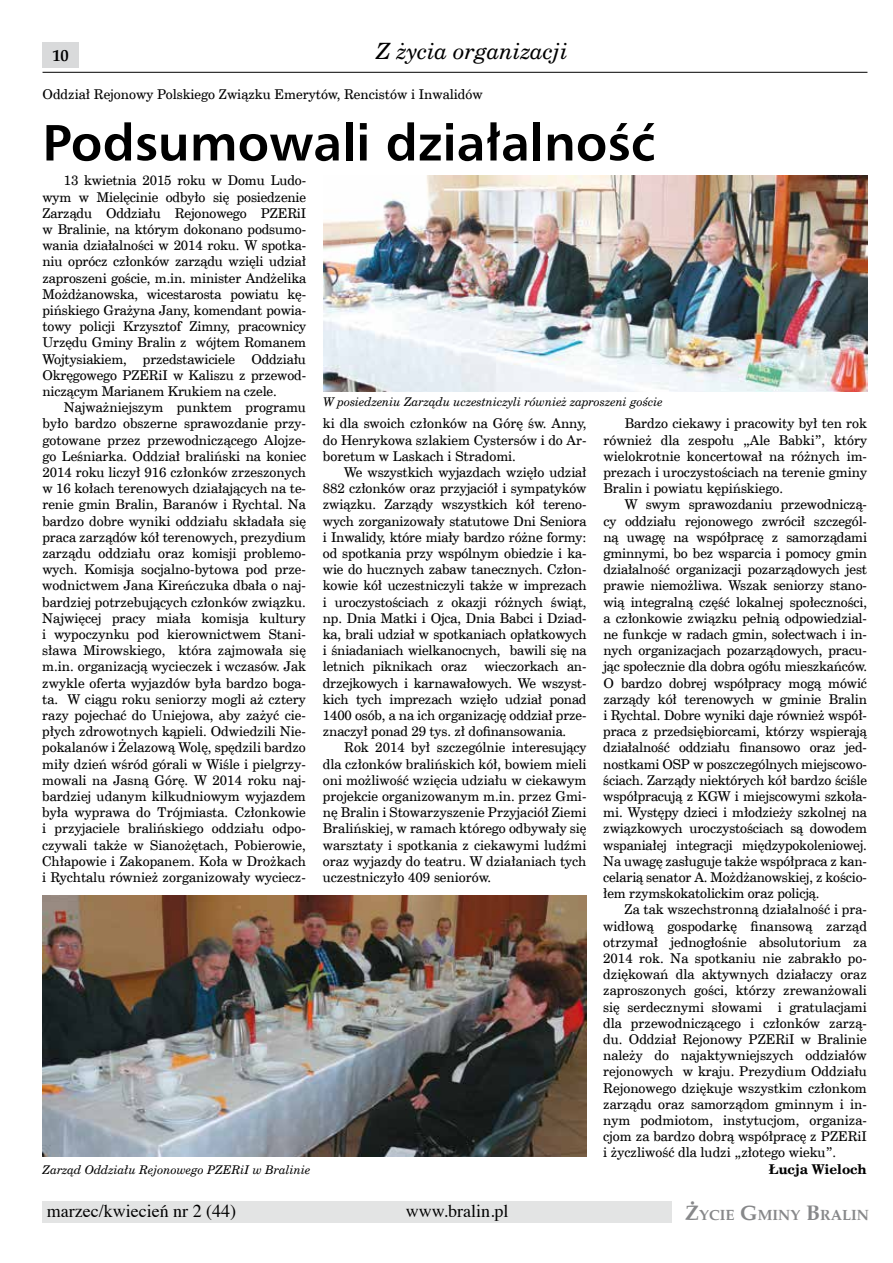
<style>
.page{position:relative;width:893px;height:1263px;background:#fff}
.page>*{position:absolute;margin:0;border:0;box-sizing:border-box;transform-origin:0 0}
.t1{font:700 51px "Humnst 777 EU";color:#000}
.t2{font:italic 22.5px "Cent Schbook EU";color:#000}
.t3{font:18px "Times";color:#000}
.t4{font:700 16.5px "Palm Springs";color:#000}
.t5{font:700 14.7px "Palm Springs";color:#87888a}
.t6{font:13.5px/16.2px "Cent Schbook EU";color:#000;text-align:justify}
.t7{font:700 13.5px "Cent Schbook EU";color:#000}
.t8{font:italic 12px "Cent Schbook EU";color:#000}
.s1{font-size:21px}
</style>
<div class="page">
<div style="left:43px;top:1201px;width:629px;height:21px;background:#e3e4e4"></div>
<div style="left:43px;top:43px;width:36px;height:25px;background:#d9dadb"></div>
<hr style="left:43px;top:72px;width:824px;height:1px;background:#000">
<img style="left:323px;top:175px;width:544px;height:216px">
<img style="left:43px;top:895px;width:544px;height:262px">
<p class="t4" style="left:52px;top:46px;width:18px">10</p>
<h2 class="t2" style="left:376px;top:37px;width:193px">Z życia organizacji</h2>
<p class="t6" style="left:43px;top:87px;width:442px">Oddział Rejonowy Polskiego Związku Emerytów, Rencistów i Inwalidów</p>
<h1 class="t1" style="left:43px;top:111px;width:615px">Podsumowali działalność</h1>
<p class="t6" style="left:42px;top:173px;width:265px;text-indent:21px">13 kwietnia 2015 roku w Domu Ludo&shy;wym w Mielęcinie odbyło się posiedzenie Zarządu Oddziału Rejonowego PZERiI w Bralinie, na którym dokonano podsumo&shy;wania działalności w 2014 roku. W spotka&shy;niu oprócz członków zarządu wzięli udział zaproszeni goście, m.in. minister Andżelika Możdżanowska, wicestarosta powiatu kę&shy;pińskiego Grażyna Jany, komendant powia&shy;towy policji Krzysztof Zimny, pracownicy Urzędu Gminy Bralin z wójtem Romanem Wojtysiakiem, przedstawiciele Oddziału Okręgowego PZERiI w Kaliszu z przewod&shy;niczącym Marianem Krukiem na czele.</p>
<p class="t6" style="left:42px;top:400px;width:265px;text-indent:21px">Najważniejszym punktem programu było bardzo obszerne sprawozdanie przy&shy;gotowane przez przewodniczącego Alojze&shy;go Leśniarka. Oddział braliński na koniec 2014 roku liczył 916 członków zrzeszonych w 16 kołach terenowych działających na te&shy;renie gmin Bralin, Baranów i Rychtal. Na bardzo dobre wyniki oddziału składała się praca zarządów kół terenowych, prezydium zarządu oddziału oraz komisji problemo&shy;wych. Komisja socjalno-bytowa pod prze&shy;wodnictwem Jana Kireńczuka dbała o naj&shy;bardziej potrzebujących członków związku.<br>Najwięcej pracy miała komisja kultury i wypoczynku pod kierownictwem Stani&shy;sława Mirowskiego, która zajmowała się m.in. organizacją wycieczek i wczasów. Jak zwykle oferta wyjazdów była bardzo boga&shy;ta. W ciągu roku seniorzy mogli aż cztery razy pojechać do Uniejowa, aby zażyć cie&shy;płych zdrowotnych kąpieli. Odwiedzili Nie&shy;pokalanów i Żelazową Wolę, spędzili bardzo miły dzień wśród górali w Wiśle i pielgrzy&shy;mowali na Jasną Górę. W 2014 roku naj&shy;bardziej udanym kilkudniowym wyjazdem była wyprawa do Trójmiasta. Członkowie i przyjaciele bralińskiego oddziału odpo&shy;czywali także w Sianożętach, Pobierowie, Chłapowie i Zakopanem. Koła w Drożkach i Rychtalu również zorganizowały wyciecz-</p>
<p class="t8" style="left:323px;top:395px;width:341px">W posiedzeniu Zarządu uczestniczyli również zaproszeni goście</p>
<p class="t6" style="left:323px;top:416px;width:265px">ki dla swoich członków na Górę św. Anny, do Henrykowa szlakiem Cystersów i do Ar&shy;boretum w Laskach i Stradomi.</p>
<p class="t6" style="left:323px;top:464px;width:265px;text-indent:21px">We wszystkich wyjazdach wzięło udział 882 członków oraz przyjaciół i sympatyków związku. Zarządy wszystkich kół tereno&shy;wych zorganizowały statutowe Dni Seniora i Inwalidy, które miały bardzo różne formy: od spotkania przy wspólnym obiedzie i ka&shy;wie do hucznych zabaw tanecznych. Człon&shy;kowie kół uczestniczyli także w imprezach i uroczystościach z okazji różnych świąt, np. Dnia Matki i Ojca, Dnia Babci i Dziad&shy;ka, brali udział w spotkaniach opłatkowych i śniadaniach wielkanocnych, bawili się na letnich piknikach oraz</p>
<p class="t6" style="left:603px;top:416px;width:265px;text-indent:21px">Bardzo ciekawy i pracowity był ten rok również dla zespołu „Ale Babki”, który wielokrotnie koncertował na różnych im&shy;prezach i uroczystościach na terenie gminy Bralin i powiatu kępińskiego.</p>
<p class="t6" style="left:603px;top:497px;width:265px;text-indent:21px">W swym sprawozdaniu przewodniczą&shy;cy oddziału rejonowego zwrócił szczegól&shy;ną uwagę na współpracę z samorządami gminnymi, bo bez wsparcia i pomocy gmin działalność organizacji pozarządowych jest prawie niemożliwa. Wszak seniorzy stano&shy;wią integralną część lokalnej społeczności, a członkowie związku pełnią odpowiedzial&shy;ne funkcje w radach gmin, sołectwach i in&shy;nych organizacjach pozarządowych, pracu&shy;jąc społecznie dla dobra ogółu mieszkańców.<br>O bardzo dobrej współpracy mogą mówić zarządy kół terenowych w gminie Bralin i Rychtal. Dobre wyniki daje również współ&shy;praca z przedsiębiorcami, którzy wspierają działalność oddziału finansowo oraz jed&shy;nostkami OSP w poszczególnych miejscowo&shy;ściach. Zarządy niektórych kół bardzo ściśle współpracują z KGW i miejscowymi szkoła&shy;mi. Występy dzieci i młodzieży szkolnej na związkowych uroczystościach są dowodem wspaniałej integracji międzypokoleniowej.<br>Na uwagę zasługuje także współpraca z kan&shy;celarią senator A. Możdżanowskiej, z kościo&shy;łem rzymskokatolickim oraz policją.</p>
<p class="t6" style="left:603px;top:902px;width:265px;text-indent:21px">Za tak wszechstronną działalność i pra&shy;widłową gospodarkę finansową zarząd otrzymał jednogłośnie absolutorium za 2014 rok. Na spotkaniu nie zabrakło po&shy;dziękowań dla aktywnych działaczy oraz zaproszonych gości, którzy zrewanżowali się serdecznymi słowami i gratulacjami dla przewodniczącego i członków zarzą&shy;du. Oddział Rejonowy PZERiI w Bralinie należy do najaktywniejszych oddziałów rejonowych w kraju. Prezydium Oddziału Rejonowego dziękuje wszystkim członkom zarządu oraz samorządom gminnym i in&shy;nym podmiotom, instytucjom, organiza&shy;cjom za bardzo dobrą współpracę z PZERiI i życzliwość dla ludzi „złotego wieku”.</p>
<p class="t7" style="left:769px;top:1160px;width:99px">Łucja Wieloch</p>
<p class="t6" style="left:323px;top:659px;width:265px;text-indent:162px">wieczorkach an&shy;drzejkowych i karnawałowych. We wszyst&shy;kich tych imprezach wzięło udział ponad 1400 osób, a na ich organizację oddział prze&shy;znaczył ponad 29 tys. zł dofinansowania.</p>
<p class="t6" style="left:323px;top:740px;width:265px;text-indent:21px">Rok 2014 był szczególnie interesujący dla członków bralińskich kół, bowiem mieli oni możliwość wzięcia udziału w ciekawym projekcie organizowanym m.in. przez Gmi&shy;nę Bralin i Stowarzyszenie Przyjaciół Ziemi Bralińskiej, w ramach którego odbywały się warsztaty i spotkania z ciekawymi ludźmi oraz wyjazdy do teatru. W działaniach tych uczestniczyło 409 seniorów.</p>
<p class="t8" style="left:43px;top:1162px;width:269px">Zarząd Oddziału Rejonowego PZERiI w Bralinie</p>
<h3 class="t3" style="left:47px;top:1194px;width:191px">marzec/kwiecień nr 2 (44)</h3>
<h3 class="t3" style="left:406px;top:1194px;width:104px">www.bralin.pl</h3>
<p class="t5" style="left:685px;top:1206px;width:185px"><span class="s1">Ż</span>YCIE <span class="s1">G</span>MINY <span class="s1">B</span>RALIN</p>
</div>
